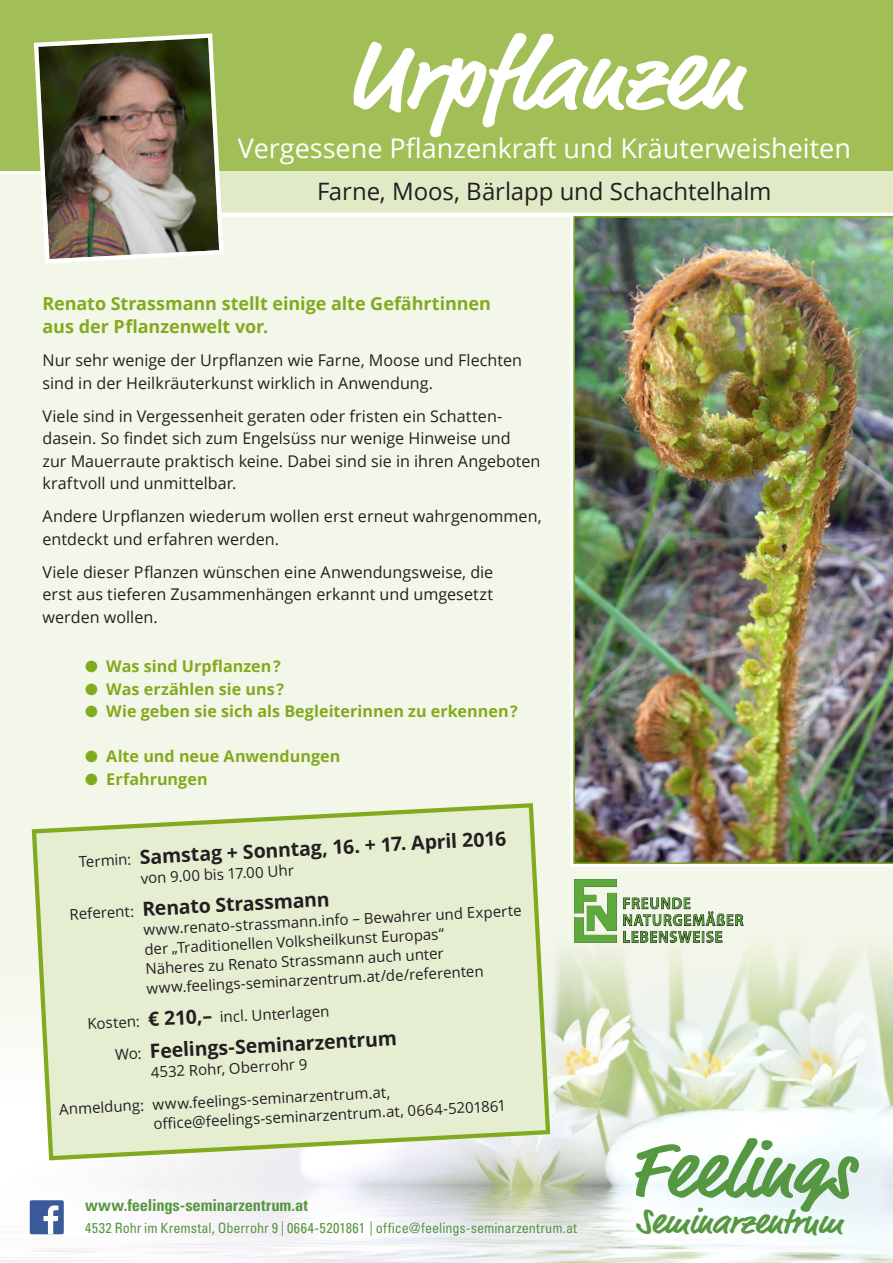
<style>
.page{position:relative;width:893px;height:1263px;background:#fff}
.page>*{position:absolute;margin:0;border:0;box-sizing:border-box;transform-origin:0 0}
.t1{font:700 102px "Market";color:#fff}
.t2{font:700 36px "Market";color:#569741}
.t3{font:27px "Open Sans";color:#fff}
.t4{font:24px "Open Sans";letter-spacing:-.005em;color:#231f20}
.t5{font:700 19.5px "Open Sans";color:#231f20}
.t6{font:700 18px/22.5px "Open Sans";letter-spacing:-.005em;color:#82aa1e}
.t7{font:700 condensed 16.5px "Univers";letter-spacing:-.005em;color:#569741}
.t8{font:16.2px/22.5px "Open Sans";color:#231f20}
.t9{font:700 16.2px "Open Sans";letter-spacing:.005em;color:#82aa1e}
.t10{font:15px/19.5px "Open Sans";color:#231f20}
.t11{font:condensed 14.25px "Univers";color:#569741}
.s1{font-weight:400;font-size:15px}
.s2{font-weight:700;font-size:19.5px}
</style>
<div class="page">
<img style="left:0;top:1037px;width:893px;height:226px">
<svg style="left:635px;top:1138px;width:224px;height:74px"></svg>
<div style="left:30px;top:1200px;width:34px;height:34px;background:#3b5a9a;border-radius:2px"></div>
<svg style="left:44px;top:1205px;width:14px;height:29px"></svg>
<div style="left:0;top:174px;width:570px;height:757px;background:#f3f7e9"></div>
<svg style="left:226px;top:170px;width:667px;height:47px;background:#e1eac9"></svg>
<div style="left:0;top:0;width:893px;height:170px;background:#a1bf56"></div>
<svg style="left:552px;top:931px;width:341px;height:106px;background:#e6edda"></svg>
<div style="left:0;top:931px;width:128px;height:170px;background:#f7faf1"></div>
<img style="left:573px;top:216px;width:320px;height:648px">
<div style="left:570px;top:867px;width:323px;height:64px;background:#f3f7e9"></div>
<img style="left:32px;top:33px;width:194px;height:231px">
<svg style="left:30px;top:803px;width:522px;height:359px;background:#e3ecce"></svg>
<img style="left:574px;top:879px;width:170px;height:64px">
<h1 class="t1" style="left:346px;top:13px;width:399px">Urpflanzen</h1>
<h3 class="t3" style="left:238px;top:130px;width:615px">Vergessene Pflanzenkraft und Kräuterweisheiten</h3>
<h3 class="t4" style="left:317px;top:175px;width:456px">Farne, Moos, Bärlapp und Schachtelhalm</h3>
<p class="t6" style="left:43px;top:292px;width:450px">Renato Strassmann stellt einige alte Gefährtinnen aus der Pflanzenwelt vor.</p>
<p class="t8" style="left:43px;top:348px;width:481px">Nur sehr wenige der Urpflanzen wie Farne, Moose und Flechten sind in der Heilkräuterkunst wirklich in Anwendung.</p>
<p class="t8" style="left:43px;top:404px;width:499px">Viele sind in Vergessenheit geraten oder fristen ein Schatten&shy;dasein. So findet sich zum Engelsüss nur wenige Hinweise und<br>zur Mauerraute praktisch keine. Dabei sind sie in ihren Angeboten kraftvoll und unmittelbar.</p>
<p class="t8" style="left:43px;top:505px;width:501px">Andere Urpflanzen wiederum wollen erst erneut wahrgenommen, entdeckt und erfahren werden.</p>
<p class="t8" style="left:43px;top:560px;width:452px;text-align:justify">Viele dieser Pflanzen wünschen eine Anwendungsweise, die erst aus tieferen Zusammenhängen erkannt und umgesetzt werden wollen.</p>
<p class="t9" style="left:85px;top:655px;width:197px">● Was sind Urpflanzen ?</p>
<p class="t9" style="left:85px;top:677px;width:201px">● Was erzählen sie uns ?</p>
<p class="t9" style="left:85px;top:700px;width:434px">● Wie geben sie sich als Begleiterinnen zu erkennen ?</p>
<p class="t9" style="left:85px;top:745px;width:257px">● Alte und neue Anwendungen</p>
<p class="t9" style="left:85px;top:767px;width:124px">● Erfahrungen</p>
<p class="t5" style="left:78px;top:846px;width:430px;rotate:-3deg"><span class="s1">Termin:</span> Samstag + Sonntag, 16. + 17. April 2016</p>
<p class="t10" style="left:140px;top:868px;width:155px;rotate:-3deg">von 9.00 bis 17.00 Uhr</p>
<p class="t5" style="left:69px;top:899px;width:262px;rotate:-3deg"><span class="s1">Referent:</span> Renato Strassmann</p>
<p class="t10" style="left:143px;top:920px;width:380px;rotate:-3deg">www.renato-strassmann.info – Bewahrer und Experte der „Traditionellen Volksheilkunst Europas“<br>Näheres zu Renato Strassmann auch unter www.feelings-seminarzentrum.at/de/referenten</p>
<p class="t10" style="left:87px;top:1013px;width:244px;rotate:-3deg">Kosten: <span class="s2">€ 210,–</span> incl. Unterlagen</p>
<p class="t5" style="left:114px;top:1039px;width:284px;rotate:-3deg"><span class="s1">Wo:</span> Feelings-Seminarzentrum</p>
<p class="t10" style="left:57px;top:1061px;width:333px;line-height:32.2px;text-indent:94px;rotate:-3deg">4532 Rohr, Oberrohr 9<br>Anmeldung: www.feelings-seminarzentrum.at,</p>
<p class="t10" style="left:153px;top:1114px;width:354px;rotate:-3deg">offi ce@feelings-seminarzentrum.at, 0664-5201861</p>
<p class="t7" style="left:85px;top:1195px;width:224px">www.feelings-seminarzentrum.at</p>
<p class="t11" style="left:85px;top:1219px;width:494px">4532 Rohr im Kremstal, Oberrohr 9 | 0664-5201861 | office@feelings-seminarzentrum.at</p>
<h2 class="t2" style="left:636px;top:1200px;width:208px">Seminarzentrum</h2>
</div>
